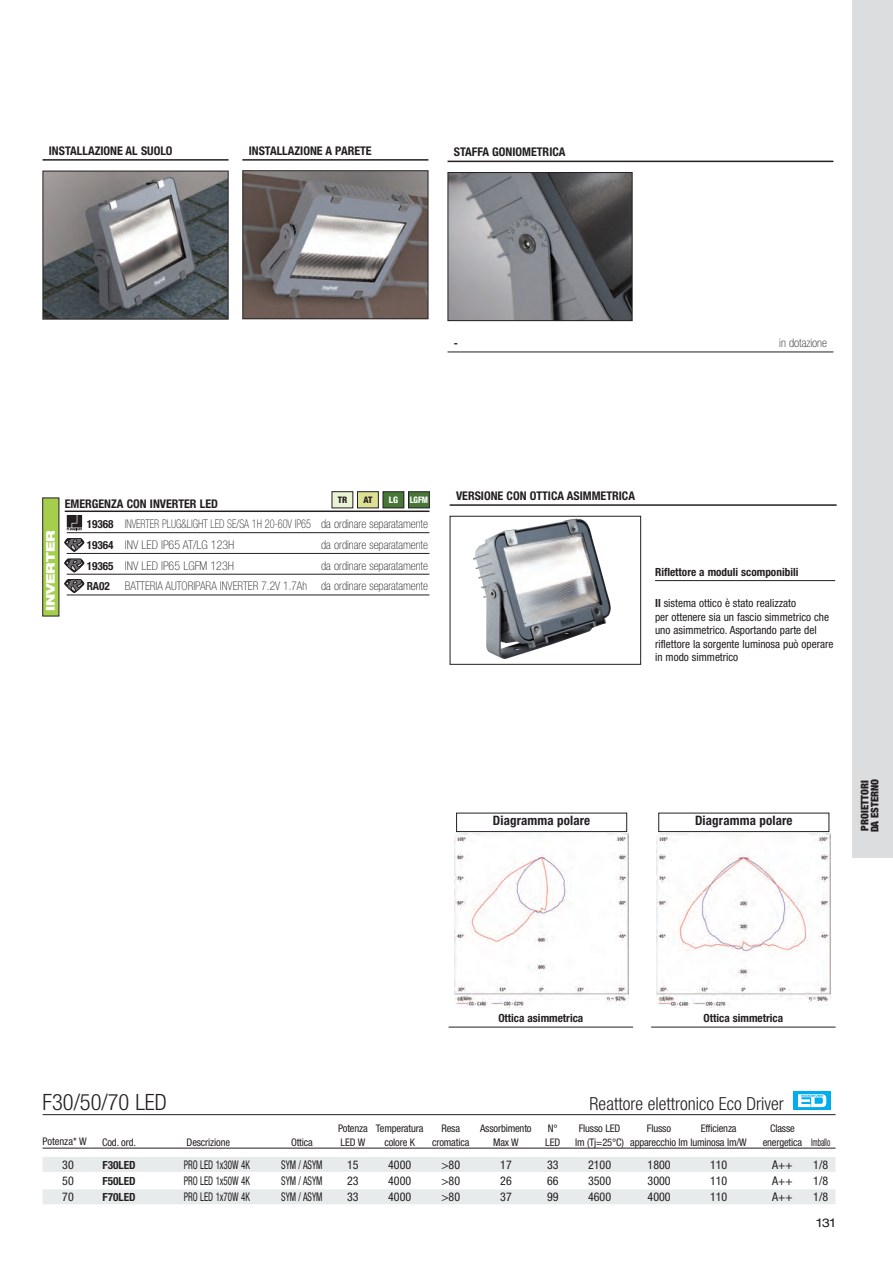
<style>
.page{position:relative;width:893px;height:1263px;background:#fff}
.page>*{position:absolute;margin:0;border:0;box-sizing:border-box;transform-origin:0 0}
.t1{font:300 condensed 22.5px "Helvetica Neue";color:#231f20}
.t2{font:300 condensed 18px "Helvetica Neue";color:#231f20}
.t3{font:700 condensed 13.05px "Helvetica Neue";letter-spacing:.01em;color:#251f25}
.t4{font:100 condensed 12px/20.7px "Helvetica Neue";color:#231f20;text-align:right}
.t5{font:700 condensed 12px "Helvetica Neue";color:#231f20}
.t6{font:condensed 12px/16.2px "Helvetica Neue";color:#231f20;text-align:justify}
.t7{font:100 condensed 12px/20.7px "Helvetica Neue";color:#231f20;scale:.85 1}
.t8{font:condensed 12px "Helvetica Neue";color:#231f20;scale:.75 1}
.t9{font:900 expanded 12px "Helvetica Neue";color:#fff}
.t10{font:expanded 12px "Helvetica Neue";color:#231f20}
.t11{font:condensed 11.25px/13.5px "Helvetica Neue";color:#231f20}
.t12{font:700 condensed 11.25px "Helvetica Neue";color:#231f20}
.t13{font:condensed 10.5px "Helvetica Neue";letter-spacing:-.015em;color:#231f20}
.t14{font:900 condensed 10.5px/9.8px "Helvetica Neue";color:#231f20}
.t15{font:800 condensed 9px "Helvetica Neue";color:#231f20}
.t16{font:800 condensed 9px "Helvetica Neue";color:#fff;scale:.9 1}
.t17{font:800 condensed 9px "Helvetica Neue";color:#fff}
.s1{font-weight:700;font-size:11.25px}
.s2{font-weight:700}
</style>
<div class="page">
<img style="left:244px;top:172px;width:182px;height:145px">
<div style="left:242px;top:170px;width:186px;height:149px;border:1px solid #231f20"></div>
<hr style="left:242px;top:159px;width:186px;height:2px;background:#231f20">
<img style="left:45px;top:173px;width:182px;height:144px">
<div style="left:43px;top:171px;width:186px;height:148px;border:1px solid #231f20"></div>
<hr style="left:43px;top:159px;width:186px;height:2px;background:#231f20">
<img style="left:473px;top:519px;width:138px;height:140px">
<div style="left:450px;top:516px;width:191px;height:149px;border:1px solid #231f20"></div>
<hr style="left:655px;top:580px;width:180px;height:1px;background:#231f20">
<hr style="left:450px;top:504px;width:387px;height:2px;background:#231f20">
<img style="left:450px;top:174px;width:180px;height:145px">
<div style="left:448px;top:172px;width:184px;height:149px;border:1px solid #231f20"></div>
<hr style="left:448px;top:352px;width:385px;height:1px;background:#231f20">
<hr style="left:448px;top:161px;width:385px;height:1px;background:#231f20">
<hr style="left:43px;top:1114px;width:793px;height:1px;background:#231f20">
<div style="left:793px;top:1091px;width:38px;height:19px;background:#00aeef"></div>
<svg style="left:798px;top:1094px;width:28px;height:13px"></svg>
<div style="left:89px;top:1157px;width:747px;height:15px;background:#e8ebec"></div>
<div style="left:89px;top:1189px;width:747px;height:15px;background:#e8ebec"></div>
<hr style="left:89px;top:1148px;width:747px;height:1px;background:#231f20">
<hr style="left:43px;top:1148px;width:46px;height:1px;background:#231f20">
<div style="left:43px;top:1157px;width:46px;height:15px;background:#e8ebec"></div>
<div style="left:43px;top:1189px;width:46px;height:15px;background:#e8ebec"></div>
<hr style="left:449px;top:1027px;width:184px;height:1px;background:#231f20">
<hr style="left:651px;top:1027px;width:185px;height:1px;background:#231f20">
<div style="left:652px;top:813px;width:184px;height:195px;background:linear-gradient(to right,#f6f5f5,#f9f9f8)"></div>
<img style="left:657px;top:834px;width:174px;height:174px">
<div style="left:659px;top:813px;width:170px;height:18px;background:#fff"></div>
<div style="left:658px;top:813px;width:171px;height:19px;border:1px solid #251f25"></div>
<img style="left:455px;top:834px;width:174px;height:173px">
<div style="left:456px;top:813px;width:171px;height:19px;border:1px solid #251f25"></div>
<div style="left:43px;top:498px;width:16px;height:118px;background:#a4ce4c"></div>
<hr style="left:67px;top:532px;width:362px;height:1px;background:#231f20">
<hr style="left:67px;top:553px;width:362px;height:1px;background:#231f20">
<hr style="left:67px;top:574px;width:362px;height:1px;background:#231f20">
<hr style="left:67px;top:595px;width:362px;height:1px;background:#231f20">
<hr style="left:65px;top:510px;width:364px;height:2px;background:#231f20">
<svg style="left:65px;top:579px;width:19px;height:14px"></svg>
<svg style="left:65px;top:559px;width:19px;height:13px"></svg>
<svg style="left:65px;top:538px;width:19px;height:14px"></svg>
<svg style="left:67px;top:515px;width:15px;height:15px"></svg>
<div style="left:358px;top:492px;width:20px;height:16px;background:#dde193"></div>
<div style="left:357px;top:491px;width:22px;height:17px;border:1px solid #231f20"></div>
<div style="left:332px;top:492px;width:21px;height:16px;background:#eaf3d4"></div>
<div style="left:332px;top:491px;width:21px;height:17px;border:1px solid #231f20"></div>
<div style="left:383px;top:492px;width:21px;height:16px;background:#467737"></div>
<div style="left:383px;top:491px;width:21px;height:17px;border:1px solid #231f20"></div>
<div style="left:409px;top:492px;width:20px;height:16px;background:#467737"></div>
<div style="left:408px;top:491px;width:22px;height:17px;border:1px solid #231f20"></div>
<div style="left:853px;top:0;width:40px;height:857px;background:#dcdddf"></div>
<p class="t5" style="left:49px;top:146px;width:125px">INSTALLAZIONE AL SUOLO</p>
<p class="t5" style="left:249px;top:146px;width:124px">INSTALLAZIONE A PARETE</p>
<p class="t5" style="left:454px;top:148px;width:113px">STAFFA GONIOMETRICA</p>
<p class="t12" style="left:454px;top:339px;width:6px">-</p>
<p class="t4" style="left:779px;top:334px;width:49px">in dotazione</p>
<p class="t5" style="left:65px;top:499px;width:155px">EMERGENZA CON INVERTER LED</p>
<p class="t15" style="left:338px;top:496px;width:11px">TR</p>
<p class="t15" style="left:364px;top:496px;width:10px">AT</p>
<p class="t17" style="left:389px;top:496px;width:11px">LG</p>
<p class="t16" style="left:410px;top:496px;width:22px">LGFM</p>
<p class="t9" style="left:46px;top:611px;width:82px;rotate:-90deg">INVERTER</p>
<p class="t7" style="left:87px;top:514px;width:403px"><span class="s1">19368</span> INVERTER PLUG&amp;LIGHT LED SE/SA 1H 20-60V IP65 da ordinare separatamente<br><span class="s1">19364</span> INV LED IP65 AT/LG 123H</p>
<p class="t4" style="left:321px;top:535px;width:108px">da ordinare separatamente</p>
<p class="t4" style="left:87px;top:556px;width:149px"><span class="s1">19365</span> INV LED IP65 LGFM 123H</p>
<p class="t4" style="left:87px;top:556px;width:343px">da ordinare separatamente<br><span class="s1">RA02</span> BATTERIA AUTORIPARA INVERTER 7.2V 1.7Ah da ordinare separatamente</p>
<p class="t5" style="left:456px;top:491px;width:180px">VERSIONE CON OTTICA ASIMMETRICA</p>
<p class="t12" style="left:655px;top:568px;width:145px">Riflettore a moduli scomponibili</p>
<p class="t11" style="left:655px;top:597px;width:180px"><span class="s2">Il</span> sistema ottico è stato realizzato<br>per ottenere sia un fascio simmetrico che uno asimmetrico. Asportando parte del riflettore la sorgente luminosa può operare in modo simmetrico</p>
<p class="t3" style="left:493px;top:816px;width:99px">Diagramma polare</p>
<p class="t3" style="left:695px;top:816px;width:99px">Diagramma polare</p>
<p class="t14" style="left:861px;top:832px;width:55px;rotate:-90deg">PROIETTORI<br>DA ESTERNO</p>
<p class="t12" style="left:498px;top:1014px;width:86px">Ottica asimmetrica</p>
<p class="t12" style="left:704px;top:1014px;width:81px">Ottica simmetrica</p>
<h1 class="t1" style="left:43px;top:1094px;width:126px">F30/50/70 LED</h1>
<h2 class="t2" style="left:590px;top:1097px;width:196px">Reattore elettronico Eco Driver</h2>
<p class="t13" style="left:43px;top:1137px;width:46px">Potenza* W</p>
<p class="t6" style="left:62px;top:1157px;width:13px">30<br>50<br>70</p>
<p class="t13" style="left:338px;top:1125px;width:87px">Potenza Temperatura</p>
<p class="t13" style="left:441px;top:1125px;width:20px">Resa</p>
<p class="t13" style="left:480px;top:1125px;width:53px">Assorbimento</p>
<p class="t13" style="left:548px;top:1125px;width:11px">N°</p>
<p class="t13" style="left:579px;top:1125px;width:43px">Flusso LED</p>
<p class="t13" style="left:647px;top:1125px;width:26px">Flusso</p>
<p class="t13" style="left:701px;top:1125px;width:37px">Efficienza</p>
<p class="t13" style="left:770px;top:1125px;width:26px">Classe</p>
<p class="t13" style="left:102px;top:1138px;width:35px">Cod. ord.</p>
<p class="t13" style="left:187px;top:1138px;width:45px">Descrizione</p>
<p class="t13" style="left:291px;top:1138px;width:23px">Ottica</p>
<p class="t13" style="left:341px;top:1138px;width:26px">LED W</p>
<p class="t13" style="left:384px;top:1138px;width:32px">colore K</p>
<p class="t13" style="left:432px;top:1138px;width:39px">cromatica</p>
<p class="t13" style="left:493px;top:1138px;width:27px">Max W</p>
<p class="t13" style="left:545px;top:1138px;width:17px">LED</p>
<p class="t13" style="left:575px;top:1138px;width:173px">lm (Tj=25°C) apparecchio lm luminosa lm/W</p>
<p class="t13" style="left:763px;top:1138px;width:69px">energetica Imballo</p>
<p class="t12" style="left:103px;top:1160px;width:35px">F30LED</p>
<p class="t8" style="left:184px;top:1160px;width:90px">PRO LED 1x30W 4K</p>
<p class="t8" style="left:281px;top:1160px;width:57px">SYM / ASYM</p>
<p class="t6" style="left:347px;top:1157px;width:13px">15</p>
<p class="t6" style="left:388px;top:1157px;width:25px">4000</p>
<p class="t6" style="left:441px;top:1157px;width:20px">&gt;80</p>
<p class="t6" style="left:500px;top:1157px;width:13px">17</p>
<p class="t6" style="left:547px;top:1157px;width:13px">33</p>
<p class="t6" style="left:588px;top:1157px;width:25px">2100</p>
<p class="t6" style="left:648px;top:1157px;width:25px">1800</p>
<p class="t6" style="left:710px;top:1157px;width:19px">110</p>
<p class="t6" style="left:772px;top:1157px;width:22px">A++</p>
<p class="t6" style="left:813px;top:1157px;width:16px">1/8</p>
<p class="t12" style="left:103px;top:1177px;width:35px">F50LED</p>
<p class="t8" style="left:184px;top:1176px;width:90px">PRO LED 1x50W 4K</p>
<p class="t8" style="left:281px;top:1176px;width:57px">SYM / ASYM</p>
<p class="t6" style="left:347px;top:1173px;width:13px">23</p>
<p class="t6" style="left:388px;top:1173px;width:25px">4000</p>
<p class="t6" style="left:441px;top:1173px;width:20px">&gt;80</p>
<p class="t6" style="left:500px;top:1173px;width:13px">26</p>
<p class="t6" style="left:547px;top:1173px;width:13px">66</p>
<p class="t6" style="left:588px;top:1173px;width:25px">3500</p>
<p class="t6" style="left:648px;top:1173px;width:25px">3000</p>
<p class="t6" style="left:710px;top:1173px;width:19px">110</p>
<p class="t6" style="left:772px;top:1173px;width:22px">A++</p>
<p class="t6" style="left:813px;top:1173px;width:16px">1/8</p>
<p class="t12" style="left:103px;top:1193px;width:35px">F70LED</p>
<p class="t8" style="left:184px;top:1192px;width:90px">PRO LED 1x70W 4K</p>
<p class="t8" style="left:281px;top:1192px;width:57px">SYM / ASYM</p>
<p class="t6" style="left:347px;top:1189px;width:13px">33</p>
<p class="t6" style="left:388px;top:1189px;width:25px">4000</p>
<p class="t6" style="left:441px;top:1189px;width:20px">&gt;80</p>
<p class="t6" style="left:500px;top:1189px;width:13px">37</p>
<p class="t6" style="left:547px;top:1189px;width:13px">99</p>
<p class="t6" style="left:588px;top:1189px;width:25px">4600</p>
<p class="t6" style="left:648px;top:1189px;width:25px">4000</p>
<p class="t6" style="left:710px;top:1189px;width:19px">110</p>
<p class="t6" style="left:772px;top:1189px;width:22px">A++</p>
<p class="t6" style="left:813px;top:1189px;width:16px">1/8</p>
<p class="t10" style="left:817px;top:1218px;width:20px">131</p>
</div>
